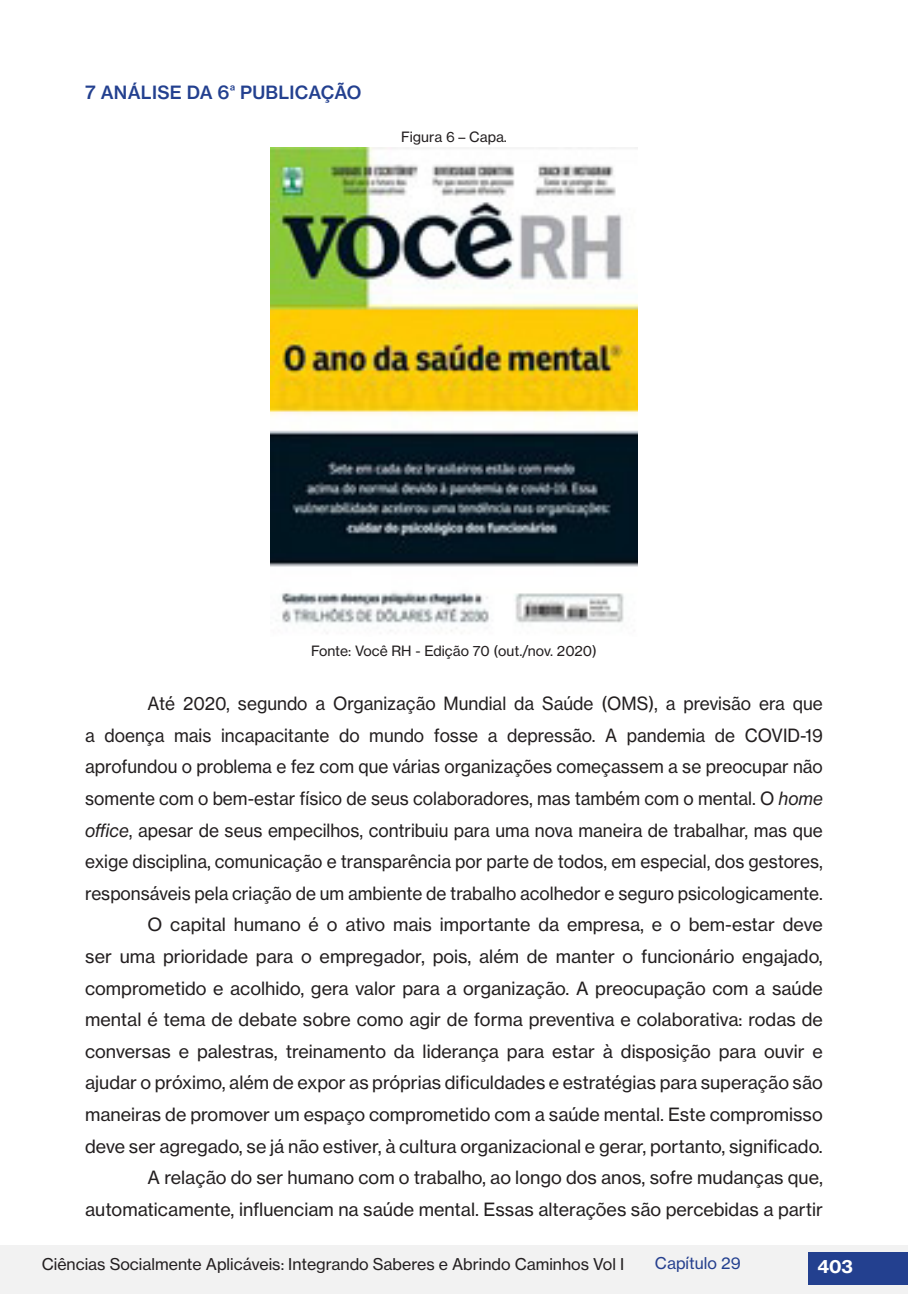
<style>
.page{position:relative;width:908px;height:1304px;background:#fff}
.page>*{position:absolute;margin:0;border:0;box-sizing:border-box;transform-origin:0 0}
.CORPO_DO_TEXTO_ATUAL{font:18px/31.6px "N Haas Grotesk TX Pro 55 Rg";color:#231f20;text-align:justify}
.CORPO_DO_TEXTO_ATUAL-2{font:18px/31.6px "N Haas Grotesk TX Pro 55 Rg";color:#231f20;text-align:justify;scale:.96 1}
.TÍTULOS_DO_CORPO_DO{font:18px "N Haas Grotesk TX Pro 65 Md";letter-spacing:.015em;color:#23408f}
.t1{font:18px "N Haas Grotesk TX Pro 75 Bd";color:#fff}
.t2{font:16px "N Haas Grotesk TX Pro 55 Rg";color:#231f20}
.t3{font:16px "N Haas Grotesk TX Pro 55 Rg";color:#253f8e}
.LEGENDAS_DE_TABELAS{font:14px "N Haas Grotesk TX Pro 55 Rg";color:#231f20}
.s1{font-family:"N Haas Grotesk TX Pro 56 It"}
.s2{color:#23408f}
</style>
<div class="page">
<div style="left:0;top:1245px;width:907px;height:49px;background:#f2f2f2"></div>
<div style="left:808px;top:1252px;width:99px;height:33px;background:#23408f"></div>
<img style="left:270px;top:148px;width:367px;height:486px">
<p class="TÍTULOS_DO_CORPO_DO" style="left:85px;top:81px;width:278px">7 ANÁLISE DA 6<sup>ª</sup> PUBLICAÇÃO</p>
<p class="LEGENDAS_DE_TABELAS" style="left:401px;top:128px;width:107px">Figura 6 – Capa.</p>
<p class="LEGENDAS_DE_TABELAS" style="left:311px;top:642px;width:287px">Fonte: Você RH - Edição 70 (out./nov. 2020)</p>
<p class="CORPO_DO_TEXTO_ATUAL-2" style="left:85px;top:688px;width:769px;text-indent:62px">Até 2020, segundo a Organização Mundial da Saúde (OMS), a previsão era que a doença mais incapacitante do mundo fosse a depressão. A pandemia de COVID-19 aprofundou o problema e fez com que várias organizações começassem a se preocupar não somente com o bem-estar físico de seus colaboradores, mas também com o mental. O <span class="s1">home office</span>, apesar de seus empecilhos, contribuiu para uma nova maneira de trabalhar, mas que exige disciplina, comunicação e transparência por parte de todos, em especial, dos gestores, responsáveis pela criação de um ambiente de trabalho acolhedor e seguro psicologicamente.</p>
<p class="CORPO_DO_TEXTO_ATUAL" style="left:85px;top:909px;width:739px;text-indent:62px">O capital humano é o ativo mais importante da empresa, e o bem-estar deve ser uma prioridade para o empregador, pois, além de manter o funcionário engajado, comprometido e acolhido, gera valor para a organização. A preocupação com a saúde mental é tema de debate sobre como agir de forma preventiva e colaborativa: rodas de conversas e palestras, treinamento da liderança para estar à disposição para ouvir e ajudar o próximo, além de expor as próprias dificuldades e estratégias para superação são maneiras de promover um espaço comprometido com a saúde mental. Este compromisso deve ser agregado, se já não estiver, à cultura organizacional e gerar, portanto, significado.</p>
<p class="CORPO_DO_TEXTO_ATUAL" style="left:85px;top:1162px;width:739px;text-align:right">A relação do ser humano com o trabalho, ao longo dos anos, sofre mudanças que, automaticamente, influenciam na saúde mental. Essas alterações são percebidas a partir</p>
<p class="t2" style="left:42px;top:1254px;width:583px">Ciências Socialmente Aplicáveis: Integrando Saberes e Abrindo Caminhos Vol I</p>
<p class="t3" style="left:654px;top:1253px;width:87px">Capítulo <span class="s2">29</span></p>
<p class="t1" style="left:816px;top:1255px;width:37px">403</p>
</div>
